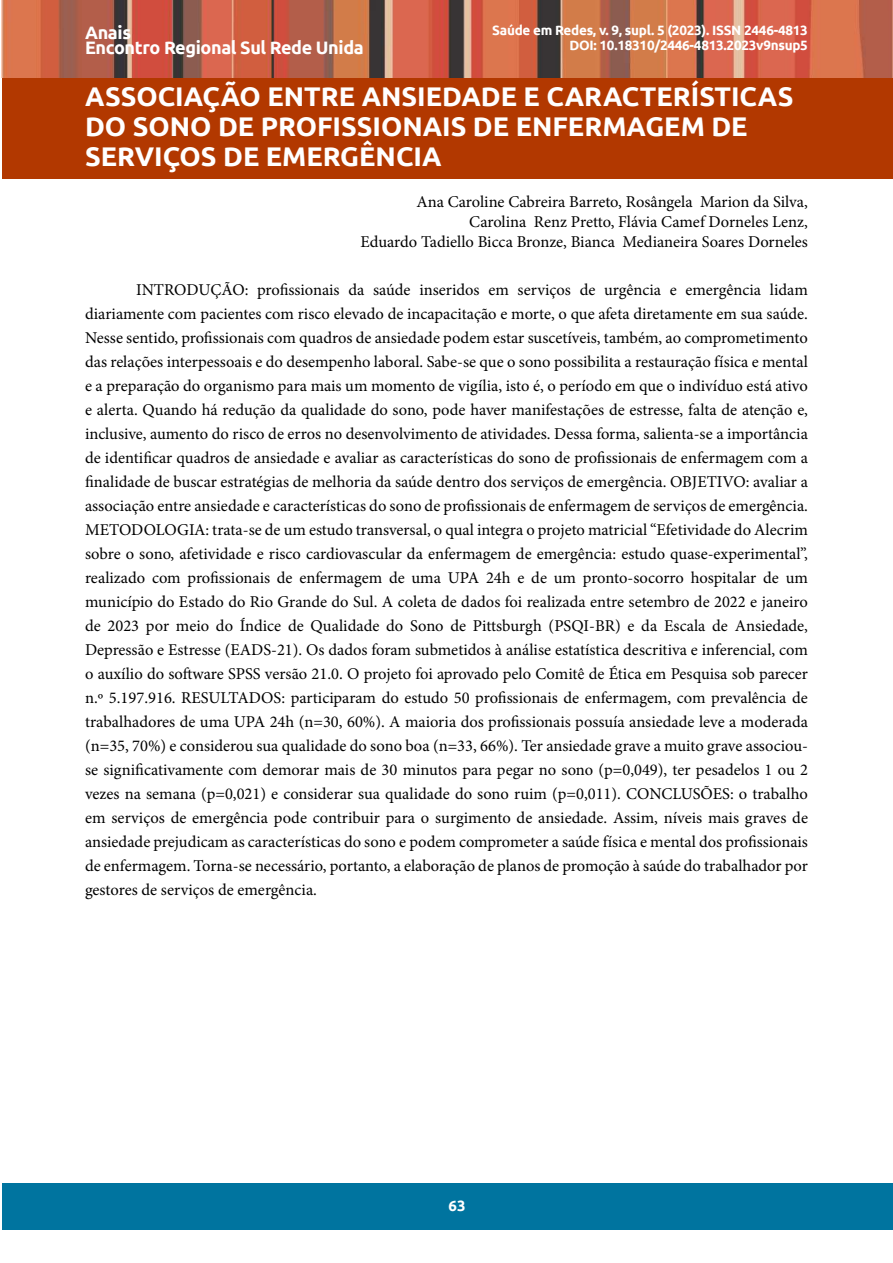
<style>
.page{position:relative;width:893px;height:1263px;background:#fff}
.page>*{position:absolute;margin:0;border:0;box-sizing:border-box;transform-origin:0 0}
.t1{font:700 27px/30px "Ubuntu";color:#fff}
.t2{font:700 18px/15px "Ubuntu";letter-spacing:-.02em;color:#fff}
.t3{font:16.5px/24px "Minion Pro";color:#000;text-align:right}
.t4{font:700 15px "Ubuntu";color:#fff}
.t5{font:700 13.5px/15px "Ubuntu";letter-spacing:-.02em;color:#fff;text-align:right}
</style>
<div class="page">
<div style="left:2px;top:0;width:891px;height:179px;background:#b23800"></div>
<img style="left:2px;top:0;width:891px;height:78px">
<div style="left:2px;top:1183px;width:891px;height:47px;background:#00749f"></div>
<p class="t5" style="left:492px;top:23px;width:317px">Saúde em Redes, v. 9, supl. 5 (2023). ISSN 2446-4813<br>DOI: 10.18310/2446-4813.2023v9nsup5</p>
<p class="t2" style="left:85px;top:24px;width:280px">Anais<br>Encontro Regional Sul Rede Unida</p>
<h1 class="t1" style="left:85px;top:81px;width:710px">ASSOCIAÇÃO ENTRE ANSIEDADE E CARACTERÍSTICAS<br>DO SONO DE PROFISSIONAIS DE ENFERMAGEM DE<br>SERVIÇOS DE EMERGÊNCIA</h1>
<p class="t3" style="left:360px;top:192px;width:449px;line-height:19.8px">Ana Caroline Cabreira Barreto, Rosângela Marion da Silva,<br>Carolina Renz Pretto, Flávia Camef Dorneles Lenz,<br>Eduardo Tadiello Bicca Bronze, Bianca Medianeira Soares Dorneles</p>
<p class="t3" style="left:85px;top:277px;width:724px;text-align:justify;text-indent:51px">INTRODUÇÃO: profissionais da saúde inseridos em serviços de urgência e emergência lidam diariamente com pacientes com risco elevado de incapacitação e morte, o que afeta diretamente em sua saúde.<br>Nesse sentido, profissionais com quadros de ansiedade podem estar suscetíveis, também, ao comprometimento das relações interpessoais e do desempenho laboral. Sabe-se que o sono possibilita a restauração física e mental e a preparação do organismo para mais um momento de vigília, isto é, o período em que o indivíduo está ativo e alerta. Quando há redução da qualidade do sono, pode haver manifestações de estresse, falta de atenção e, inclusive, aumento do risco de erros no desenvolvimento de atividades. Dessa forma, salienta-se a importância de identificar quadros de ansiedade e avaliar as características do sono de profissionais de enfermagem com a finalidade de buscar estratégias de melhoria da saúde dentro dos serviços de emergência. OBJETIVO: avaliar a associação entre ansiedade e características do sono de profissionais de enfermagem de serviços de emergência.<br>METODOLOGIA: trata-se de um estudo transversal, o qual integra o projeto matricial “Efetividade do Alecrim sobre o sono, afetividade e risco cardiovascular da enfermagem de emergência: estudo quase-experimental”, realizado com profissionais de enfermagem de uma UPA 24h e de um pronto-socorro hospitalar de um município do Estado do Rio Grande do Sul. A coleta de dados foi realizada entre setembro de 2022 e janeiro de 2023 por meio do Índice de Qualidade do Sono de Pittsburgh (PSQI-BR) e da Escala de Ansiedade, Depressão e Estresse (EADS-21). Os dados foram submetidos à análise estatística descritiva e inferencial, com o auxílio do software SPSS versão 21.0. O projeto foi aprovado pelo Comitê de Ética em Pesquisa sob parecer n.º 5.197.916. RESULTADOS: participaram do estudo 50 profissionais de enfermagem, com prevalência de trabalhadores de uma UPA 24h (n=30, 60%). A maioria dos profissionais possuía ansiedade leve a moderada (n=35, 70%) e considerou sua qualidade do sono boa (n=33, 66%). Ter ansiedade grave a muito grave associou&shy;se significativamente com demorar mais de 30 minutos para pegar no sono (p=0,049), ter pesadelos 1 ou 2 vezes na semana (p=0,021) e considerar sua qualidade do sono ruim (p=0,011). CONCLUSÕES: o trabalho em serviços de emergência pode contribuir para o surgimento de ansiedade. Assim, níveis mais graves de ansiedade prejudicam as características do sono e podem comprometer a saúde física e mental dos profissionais de enfermagem. Torna-se necessário, portanto, a elaboração de planos de promoção à saúde do trabalhador por gestores de serviços de emergência.</p>
<p class="t4" style="left:448px;top:1197px;width:19px">63</p>
</div>
